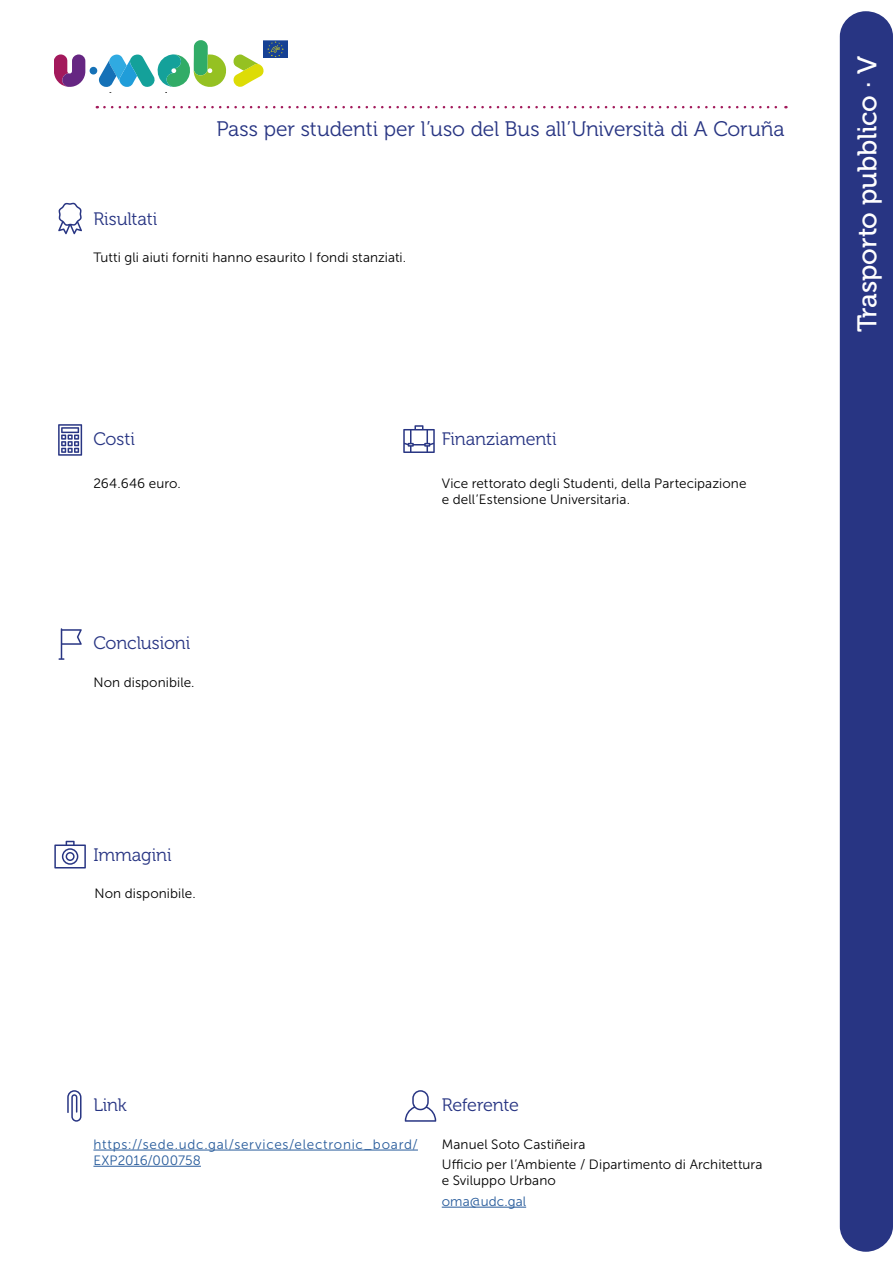
<style>
.page{position:relative;width:893px;height:1263px;background:#fff}
.page>*{position:absolute;margin:0;border:0;box-sizing:border-box;transform-origin:0 0}
.t1{font:27px "Museo 500";letter-spacing:-.01em;color:#fff}
.t2{font:21px "Museo 300";letter-spacing:-.01em;color:#283583}
.t3{font:18px "Museo 300";letter-spacing:-.01em;color:#283583}
.t4{font:13.5px/20.4px "Museo Sans 300";letter-spacing:.005em;color:#000}
.t5{font:13.5px/16.2px "Museo Sans 300";letter-spacing:.05em;color:#275b9b}
.t6{font:13.5px "Museo Sans 300";letter-spacing:.01em;color:#275b9b}
</style>
<div class="page">
<div style="left:840px;top:11px;width:53px;height:1241px;background:#283583;border-radius:26px"></div>
<svg style="left:54px;top:54px;width:31px;height:33px"></svg>
<svg style="left:233px;top:54px;width:31px;height:33px"></svg>
<div style="left:90px;top:67px;width:7px;height:8px;background:#1571b7;border-radius:50%"></div>
<img style="left:263px;top:40px;width:25px;height:18px">
<svg style="left:99px;top:40px;width:128px;height:53px"></svg>
<svg style="left:104px;top:106px;width:682px;height:2px"></svg>
<hr style="left:93px;top:1150px;width:325px;height:1px;background:#275b9b">
<hr style="left:93px;top:1166px;width:108px;height:1px;background:#275b9b">
<hr style="left:442px;top:1207px;width:84px;height:1px;background:#275b9b">
<svg style="left:58px;top:628px;width:24px;height:32px"></svg>
<svg style="left:54px;top:841px;width:32px;height:27px"></svg>
<svg style="left:58px;top:424px;width:24px;height:32px"></svg>
<svg style="left:67px;top:1090px;width:15px;height:32px"></svg>
<svg style="left:58px;top:203px;width:24px;height:31px"></svg>
<svg style="left:403px;top:425px;width:32px;height:28px"></svg>
<svg style="left:405px;top:1090px;width:31px;height:32px"></svg>
<h3 class="t3" style="left:93px;top:209px;width:65px">Risultati</h3>
<h2 class="t2" style="left:216px;top:117px;width:570px">Pass per studenti per l’uso del Bus all’Università di A Coruña</h2>
<p class="t4" style="left:93px;top:248px;width:314px">Tutti gli aiuti forniti hanno esaurito I fondi stanziati.</p>
<h3 class="t3" style="left:93px;top:429px;width:43px">Costi</h3>
<h3 class="t3" style="left:442px;top:429px;width:117px">Finanziamenti</h3>
<p class="t4" style="left:93px;top:473px;width:89px">264.646 euro.</p>
<p class="t4" style="left:442px;top:475px;width:306px;line-height:16.2px">Vice rettorato degli Studenti, della Partecipazione e dell’Estensione Universitaria.</p>
<h3 class="t3" style="left:93px;top:633px;width:98px">Conclusioni</h3>
<p class="t4" style="left:93px;top:672px;width:103px">Non disponibile.</p>
<h3 class="t3" style="left:93px;top:845px;width:80px">Immagini</h3>
<p class="t4" style="left:94px;top:884px;width:103px">Non disponibile.</p>
<h1 class="t1" style="left:852px;top:332px;width:278px;rotate:-90deg">Trasporto pubblico · V</h1>
<h3 class="t3" style="left:93px;top:1095px;width:35px">Link</h3>
<h3 class="t3" style="left:442px;top:1095px;width:79px">Referente</h3>
<p class="t5" style="left:93px;top:1136px;width:326px">https://sede.udc.gal/services/electronic_board/<br>EXP2016/000758</p>
<p class="t4" style="left:442px;top:1134px;width:322px">Manuel Soto Castiñeira<br>Ufficio per l’Ambiente / Dipartimento di Architettura</p>
<p class="t4" style="left:442px;top:1170px;width:116px">e Sviluppo Urbano</p>
<p class="t6" style="left:442px;top:1194px;width:86px">oma@udc.gal</p>
</div>
